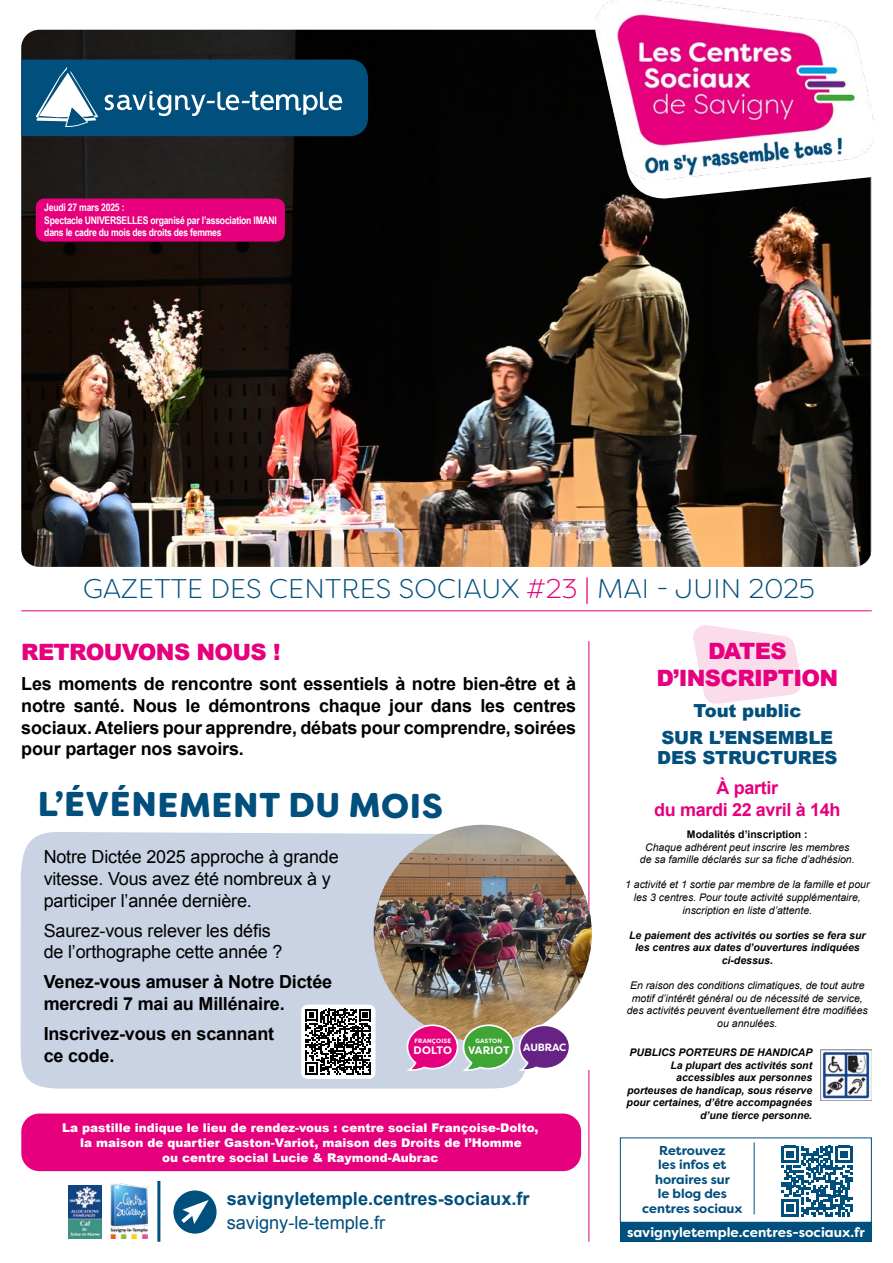
<style>
.page{position:relative;width:893px;height:1263px;background:#fff}
.page>*{position:absolute;margin:0;border:0;box-sizing:border-box;transform-origin:0 0}
.t1{font:900 34.5px "Filson Soft";letter-spacing:.015em;color:#004f7d}
.t2{font:300 27px "Filson Soft";letter-spacing:.01em;color:#004f7d}
.t3{font:900 22.5px "Arial";letter-spacing:-.03em;color:#e6007d}
.t4{font:700 18.15px "Arial";color:#004f7d}
.t5{font:18.15px "Arial";color:#004f7d}
.t6{font:700 18px/21.6px "Arial";letter-spacing:-.01em;color:#000}
.t7{font:18px/21.6px "Arial";letter-spacing:-.01em;color:#000}
.t8{font:900 18px "Arial";letter-spacing:-.01em;color:#004f7d}
.t9{font:700 18px "Arial";letter-spacing:-.02em;color:#e6007d}
.t10{font:700 13.5px "Filson Soft";color:#fff}
.t11{font:700 12.9px/14.4px "Filson Soft";color:#004f7d;text-align:center}
.t12{font:900 12px/15px "Arial";color:#fff;text-align:center}
.t13{font:700 10.95px "Filson Soft";letter-spacing:.02em;color:#fff}
.t14{font:italic 10.5px/12.6px "Arial";color:#000;text-align:center}
.t15{font:italic 700 10.5px/12.6px "Arial";color:#000;text-align:center}
.t16{font:700 10.5px "Arial Narrow";letter-spacing:-.02em;color:#fff}
.t17{font:700 10.5px "Arial";color:#000}
.t18{font:700 10.5px "Filson Soft";letter-spacing:-.01em;color:#fff}
.t19{font:700 6.15px "Filson Soft";letter-spacing:.02em;color:#fff}
.s1{color:#e6007d}
</style>
<div class="page">
<img style="left:21px;top:30px;width:850px;height:537px">
<svg style="left:21px;top:60px;width:347px;height:76px;background:#1d628b"></svg>
<hr style="left:21px;top:610px;width:851px;height:1px;background:#e6007d">
<hr style="left:588px;top:641px;width:1px;height:601px;background:#e6007d">
<svg style="left:173px;top:1190px;width:44px;height:43px"></svg>
<div style="left:581px;top:913px;width:15px;height:157px;background:#fff"></div>
<hr style="left:157px;top:1181px;width:3px;height:61px;background:#004f7d">
<img style="left:110px;top:1183px;width:37px;height:55px">
<img style="left:68px;top:1185px;width:33px;height:53px">
<div style="left:36px;top:198px;width:249px;height:44px;background:#e6007d;border-radius:9px"></div>
<div style="left:21px;top:1113px;width:560px;height:58px;background:#e6007d;border-radius:18px"></div>
<div style="left:20px;top:832px;width:504px;height:257px;background:#c9d3e3"></div>
<img style="left:374px;top:825px;width:218px;height:217px">
<svg style="left:693px;top:625px;width:109px;height:79px"></svg>
<svg style="left:781px;top:1146px;width:71px;height:71px"></svg>
<div style="left:620px;top:1222px;width:252px;height:20px;background:#004f7d"></div>
<hr style="left:754px;top:1142px;width:1px;height:72px;background:#004f7d">
<img style="left:821px;top:1049px;width:51px;height:51px">
<svg style="left:406px;top:1023px;width:164px;height:50px;background:#a57d90"></svg>
<div style="left:301px;top:1005px;width:74px;height:74px;background:#fff;border-radius:6px"></div>
<svg style="left:305px;top:1009px;width:66px;height:66px"></svg>
<svg style="left:585px;top:18px;width:287px;height:182px;fill:#040404"></svg>
<img style="left:596px;top:0;width:278px;height:180px">
<p class="t16" style="left:44px;top:200px;width:82px">Jeudi 27 mars 2025 :</p>
<p class="t16" style="left:44px;top:212px;width:234px">Spectacle UNIVERSELLES organisé par l’association IMANI</p>
<p class="t16" style="left:44px;top:225px;width:179px">dans le cadre du mois des droits des femmes</p>
<p class="t2" style="left:83px;top:572px;width:733px">GAZETTE DES CENTRES SOCIAUX <span class="s1">#23 |</span> MAI - JUIN 2025</p>
<p class="t3" style="left:21px;top:636px;width:261px">RETROUVONS NOUS !</p>
<p class="t6" style="left:21px;top:674px;width:556px;text-align:justify">Les moments de rencontre sont essentiels à notre bien-être et à notre santé. Nous le démontrons chaque jour dans les centres sociaux. Ateliers pour apprendre, débats pour comprendre, soirées pour partager nos savoirs.</p>
<p class="t1" style="left:38px;top:782px;width:407px">L’ÉVÉNEMENT DU MOIS</p>
<p class="t7" style="left:44px;top:846px;width:297px">Notre Dictée 2025 approche à grande vitesse. Vous avez été nombreux à y participer l’année dernière.</p>
<p class="t7" style="left:44px;top:920px;width:240px">Saurez-vous relever les défis de l’orthographe cette année ?</p>
<p class="t6" style="left:44px;top:972px;width:290px">Venez-vous amuser à Notre Dictée mercredi 7 mai au Millénaire.</p>
<p class="t6" style="left:44px;top:1023px;width:232px">Inscrivez-vous en scannant ce code.</p>
<p class="t3" style="left:708px;top:634px;width:80px">DATES</p>
<p class="t3" style="left:656px;top:661px;width:183px">D’INSCRIPTION</p>
<p class="t8" style="left:693px;top:698px;width:109px">Tout public</p>
<p class="t8" style="left:661px;top:725px;width:173px">SUR L’ENSEMBLE</p>
<p class="t8" style="left:657px;top:744px;width:182px">DES STRUCTURES</p>
<p class="t9" style="left:717px;top:776px;width:63px">À partir</p>
<p class="t9" style="left:654px;top:797px;width:188px">du mardi 22 avril à 14h</p>
<p class="t17" style="left:687px;top:827px;width:122px">Modalités d’inscription :</p>
<p class="t14" style="left:640px;top:841px;width:216px">Chaque adhérent peut inscrire les membres de sa famille déclarés sur sa fiche d’adhésion.</p>
<p class="t14" style="left:625px;top:879px;width:246px">1 activité et 1 sortie par membre de la famille et pour les 3 centres. Pour toute activité supplémentaire, inscription en liste d’attente.</p>
<p class="t15" style="left:629px;top:929px;width:238px">Le paiement des activités ou sorties se fera sur les centres aux dates d’ouvertures indiquées ci-dessus.</p>
<p class="t14" style="left:627px;top:979px;width:243px">En raison des conditions climatiques, de tout autre motif d’intérêt général ou de nécessité de service, des activités peuvent éventuellement être modifiées ou annulées.</p>
<p class="t15" style="left:630px;top:1046px;width:184px">PUBLICS PORTEURS DE HANDICAP</p>
<p class="t15" style="left:627px;top:1059px;width:187px;text-align:right">La plupart des activités sont accessibles aux personnes porteuses de handicap, sous réserve pour certaines, d’être accompagnées d’une tierce personne.</p>
<p class="t11" style="left:642px;top:1143px;width:102px">Retrouvez<br>les infos et horaires sur<br>le blog des centres sociaux</p>
<p class="t10" style="left:627px;top:1223px;width:239px">savignyletemple.centres-sociaux.fr</p>
<p class="t19" style="left:414px;top:1037px;width:38px">FRANÇOISE</p>
<p class="t13" style="left:414px;top:1043px;width:40px">DOLTO</p>
<p class="t18" style="left:523px;top:1040px;width:45px">AUBRAC</p>
<p class="t19" style="left:476px;top:1037px;width:28px">GASTON</p>
<p class="t13" style="left:468px;top:1043px;width:43px">VARIOT</p>
<p class="t12" style="left:62px;top:1119px;width:478px">La pastille indique le lieu de rendez-vous : centre social Françoise-Dolto, la maison de quartier Gaston-Variot, maison des Droits de l’Homme<br>ou centre social Lucie &amp; Raymond-Aubrac</p>
<p class="t4" style="left:227px;top:1187px;width:304px">savignyletemple.centres-sociaux.fr</p>
<p class="t5" style="left:227px;top:1211px;width:160px">savigny-le-temple.fr</p>
</div>
